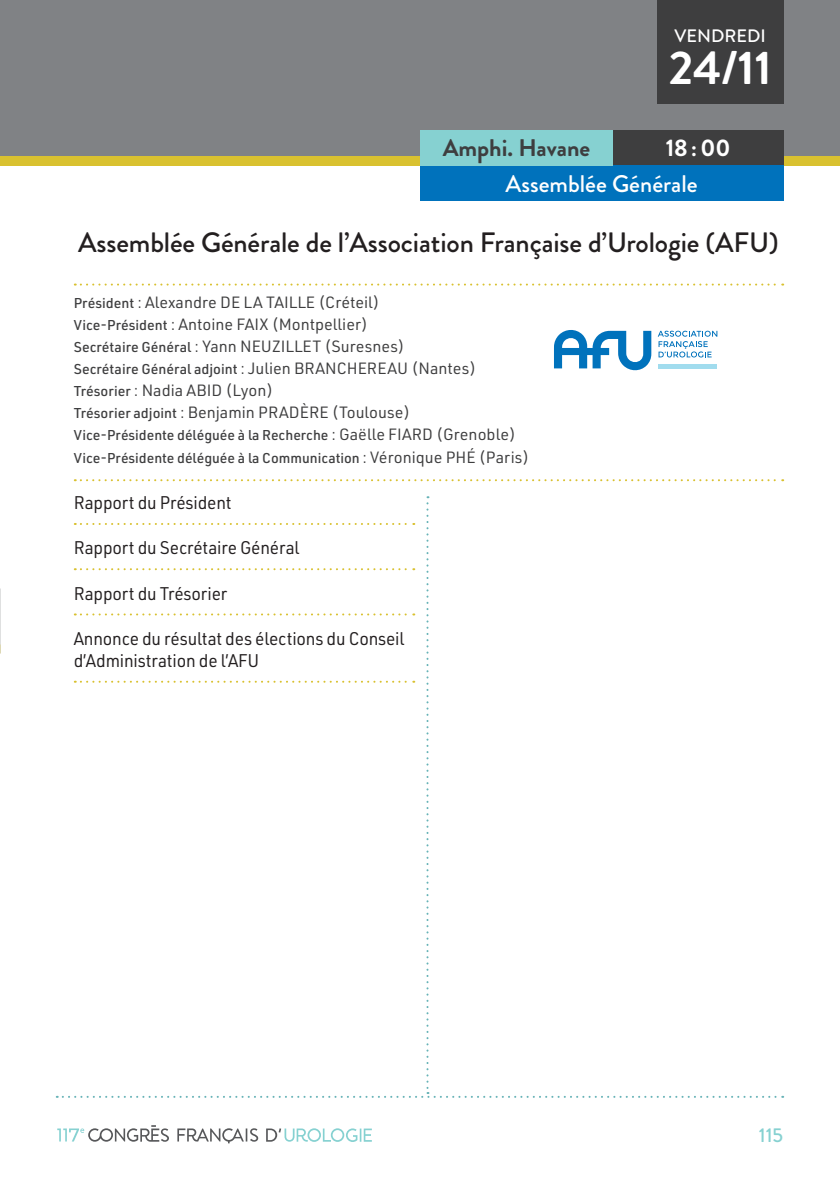
<style>
.page{position:relative;width:840px;height:1191px;background:#fff}
.page>*{position:absolute;margin:0;border:0;box-sizing:border-box;transform-origin:0 0}
.t1{font:700 47.2px "Brandon Grotesque";color:#fff}
.t2{font:500 28px "Brandon Grotesque";letter-spacing:-.005em;color:#231f20}
.t3{font:500 24px "Brandon Grotesque";color:#fff}
.t4{font:700 24px "Brandon Grotesque";color:#3e3e3f}
.t5{font:700 24px "Brandon Grotesque";color:#fff}
.t6{font:500 20px "Brandon Grotesque";color:#86d1d1}
.t7{font:18px/22px "URWDIN";letter-spacing:-.01em;color:#231f20;scale:.95 1}
.t8{font:500 18px "Brandon Grotesque";color:#fff}
.t9{font:16px/22px "URWDIN";color:#3e3e3f}
.t10{font:500 14px/22px "URWDIN";color:#3e3e3f}
.s1{font-weight:500;font-size:14px}
.s2{font-weight:400;font-size:16px}
</style>
<div class="page">
<div style="left:0;top:0;width:839px;height:166px;background:#808285"></div>
<div style="left:0;top:156px;width:839px;height:10px;background:#d9c130"></div>
<div style="left:656px;top:0;width:126px;height:104px;background:#3e3e3f"></div>
<svg style="left:266px;top:1128px;width:105px;height:14px"></svg>
<svg style="left:177px;top:1128px;width:81px;height:15px"></svg>
<svg style="left:57px;top:1125px;width:112px;height:16px"></svg>
<div style="left:612px;top:130px;width:170px;height:36px;background:#3e3e3f"></div>
<div style="left:420px;top:166px;width:362px;height:35px;background:#0072bc"></div>
<div style="left:420px;top:130px;width:192px;height:36px;background:#86d1d1"></div>
<svg style="left:75px;top:283px;width:707px;height:2px"></svg>
<svg style="left:75px;top:479px;width:707px;height:2px"></svg>
<svg style="left:57px;top:496px;width:725px;height:601px"></svg>
<svg style="left:554px;top:330px;width:97px;height:41px"></svg>
<svg style="left:657px;top:331px;width:60px;height:26px"></svg>
<hr style="left:658px;top:364px;width:59px;height:4px;background:#a1dcee">
<p class="t8" style="left:674px;top:24px;width:93px">VENDREDI</p>
<h1 class="t1" style="left:668px;top:35px;width:104px">24/11</h1>
<h3 class="t4" style="left:442px;top:131px;width:149px">Amphi. Havane</h3>
<h3 class="t5" style="left:665px;top:131px;width:66px">18:00</h3>
<h3 class="t3" style="left:505px;top:167px;width:193px">Assemblée Générale</h3>
<h2 class="t2" style="left:78px;top:223px;width:701px">Assemblée Générale de l’Association Française d’Urologie (AFU)</h2>
<p class="t9" style="left:74px;top:291px;width:404px"><span class="s1">Président</span> : Alexandre DE LA TAILLE (Créteil)<br><span class="s1">Vice-Président</span> : Antoine FAIX (Montpellier)<br><span class="s1">Secrétaire Général</span> : Yann NEUZILLET (Suresnes)<br><span class="s1">Secrétaire Général adjoint</span> : Julien BRANCHEREAU (Nantes)<br><span class="s1">Trésorier</span> : Nadia ABID (Lyon)<br><span class="s1">Trésorier adjoint</span> : Benjamin PRADÈRE (Toulouse)</p>
<p class="t10" style="left:74px;top:424px;width:457px">Vice-Présidente déléguée à la Recherche <span class="s2">: Gaëlle FIARD (Grenoble)<br></span>Vice-Présidente déléguée à la Communication <span class="s2">: Véronique PHÉ (Paris)</span></p>
<p class="t7" style="left:74px;top:491px;width:167px">Rapport du Président</p>
<p class="t7" style="left:74px;top:536px;width:239px">Rapport du Secrétaire Général</p>
<p class="t7" style="left:74px;top:581px;width:163px">Rapport du Trésorier</p>
<p class="t7" style="left:74px;top:627px;width:349px">Annonce du résultat des élections du Conseil d’Administration de l’AFU</p>
<p class="t6" style="left:758px;top:1121px;width:26px">115</p>
</div>
